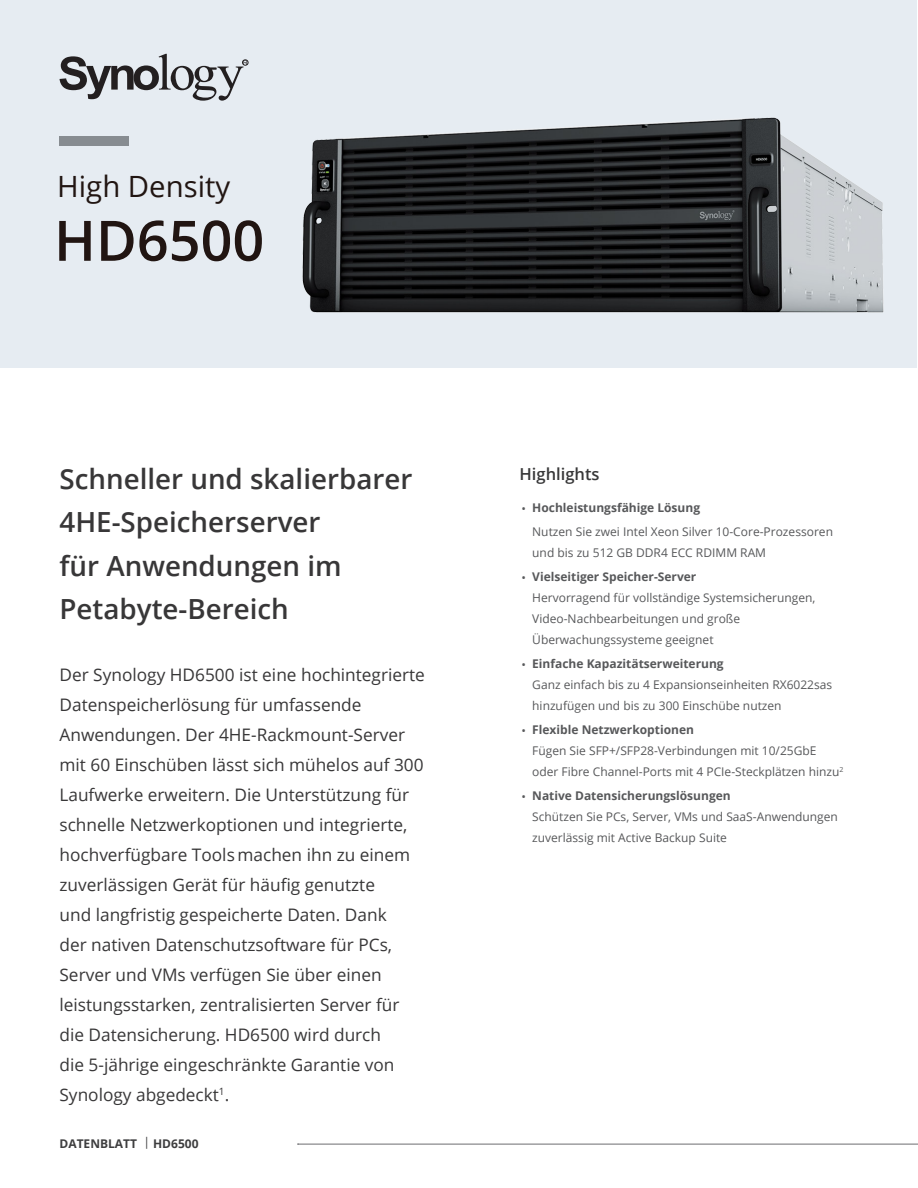
<style>
.page{position:relative;width:918px;height:1188px;background:#fff}
.page>*{position:absolute;margin:0;border:0;box-sizing:border-box;transform-origin:0 0}
.Model_Name{font:600 55.8px "Open Sans";color:#211512}
.Product_Type{font:29.25px "Open Sans";color:#211512}
.Introduction_Title{font:600 27.75px/43.5px "Open Sans";color:#383738}
.Introduction_Title-2{font:17.25px/30px "Open Sans";color:#383738}
.Selling_Title{font:600 16.5px "Open Sans";color:#383839}
.Selling_Points{font:12px/21px "Open Sans";color:#57585a}
.t1{font:700 12px "Open Sans";color:#57585a}
.t2{font:700 12px "Open Sans";color:#3e3e3f}
.s1{font-weight:400}
.s2{font-weight:700}
</style>
<div class="page">
<div style="left:0;top:0;width:917px;height:368px;background:#e6ecf2"></div>
<div style="left:60px;top:136px;width:69px;height:10px;background:#878c91"></div>
<svg style="left:60px;top:54px;width:188px;height:47px"></svg>
<hr style="left:298px;top:1144px;width:620px;height:1px;background:#6c6d70">
<img style="left:302px;top:117px;width:582px;height:196px">
<p class="Product_Type" style="left:57px;top:166px;width:174px">High Density</p>
<p class="Model_Name" style="left:54px;top:202px;width:212px">HD6500</p>
<p class="Introduction_Title" style="left:60px;top:457px;width:354px">Schneller und skalierbarer<br>4HE-Speicherserver<br>für Anwendungen im<br>Petabyte-Bereich</p>
<p class="Introduction_Title-2" style="left:60px;top:659px;width:367px">Der Synology HD6500 ist eine hochintegrierte Datenspeicherlösung für umfassende Anwendungen. Der 4HE-Rackmount-Server mit 60 Einschüben lässt sich mühelos auf 300<br>Laufwerke erweitern. Die Unterstützung für schnelle Netzwerkoptionen und integrierte, hochverfügbare Toolsmachen ihn zu einem zuverlässigen Gerät für häufig genutzte<br>und langfristig gespeicherte Daten. Dank<br>der nativen Datenschutzsoftware für PCs, Server und VMs verfügen Sie über einen leistungsstarken, zentralisierten Server für die Datensicherung. HD6500 wird durch<br>die 5-jährige eingeschränkte Garantie von Synology abgedeckt<sup>1</sup>.</p>
<p class="t2" style="left:60px;top:1135px;width:141px">DATENBLATT <span class="s1">|</span> HD6500</p>
<p class="Selling_Title" style="left:520px;top:463px;width:82px">Highlights</p>
<p class="t1" style="left:522px;top:499px;width:180px"><span class="s1">•</span> Hochleistungsfähige Lösung</p>
<p class="Selling_Points" style="left:532px;top:520px;width:302px">Nutzen Sie zwei Intel Xeon Silver 10-Core-Prozessoren und bis zu 512 GB DDR4 ECC RDIMM RAM</p>
<p class="Selling_Points" style="left:532px;top:565px;width:285px;text-indent:-11px">• <span class="s2">Vielseitiger Speicher-Server<br></span>Hervorragend für vollständige Systemsicherungen, Video-Nachbearbeitungen und große Überwachungssysteme geeignet</p>
<p class="Selling_Points" style="left:532px;top:652px;width:302px;text-indent:-11px">• <span class="s2">Einfache Kapazitätserweiterung<br></span>Ganz einfach bis zu 4 Expansionseinheiten RX6022sas hinzufügen und bis zu 300 Einschübe nutzen</p>
<p class="Selling_Points" style="left:532px;top:718px;width:313px;text-indent:-11px">• <span class="s2">Flexible Netzwerkoptionen<br></span>Fügen Sie SFP+/SFP28-Verbindungen mit 10/25GbE oder Fibre Channel-Ports mit 4 PCIe-Steckplätzen hinzu<sup>2</sup></p>
<p class="Selling_Points" style="left:532px;top:784px;width:307px;text-indent:-11px">• <span class="s2">Native Datensicherungslösungen<br></span>Schützen Sie PCs, Server, VMs und SaaS-Anwendungen zuverlässig mit Active Backup Suite</p>
</div>
